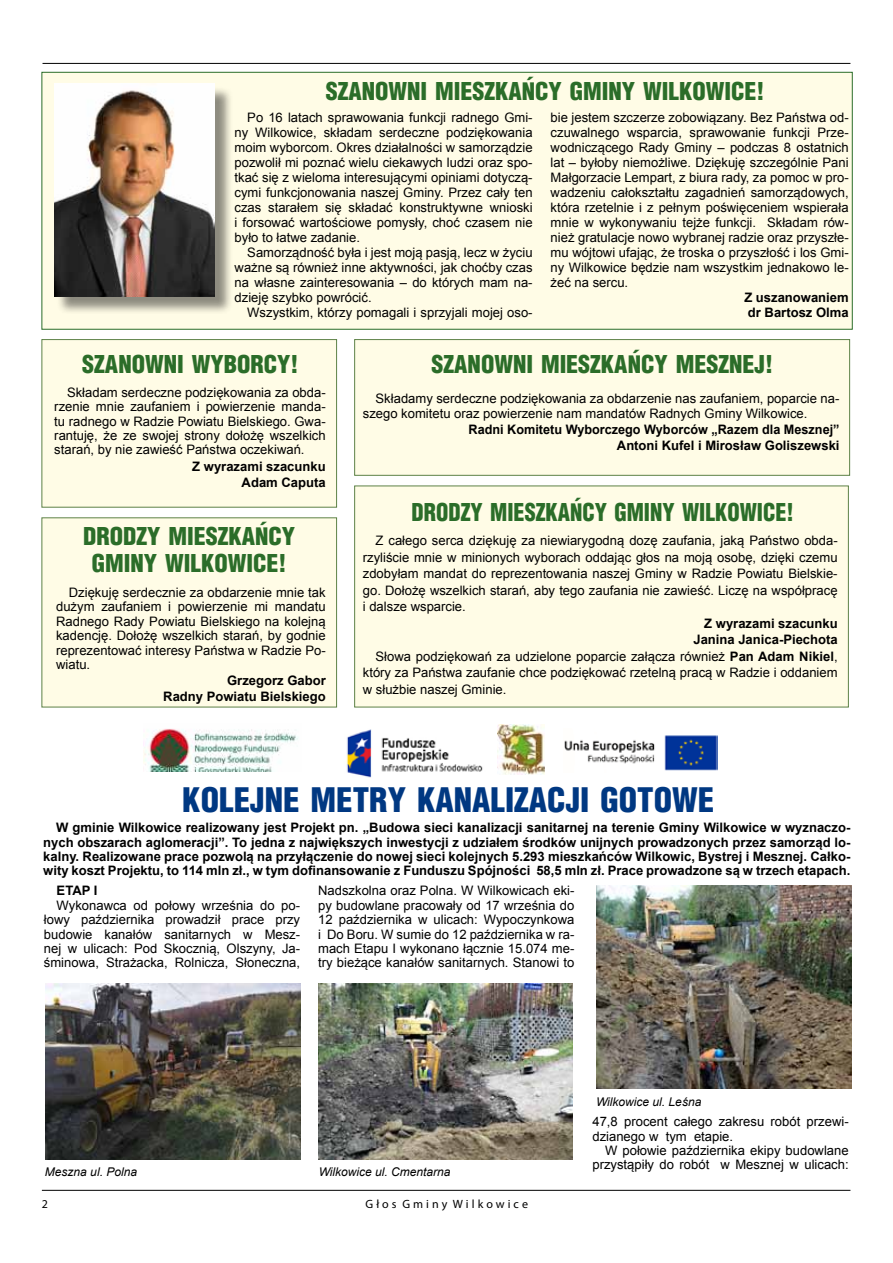
<style>
.page{position:relative;width:893px;height:1263px;background:#fff}
.page>*{position:absolute;margin:0;border:0;box-sizing:border-box;transform-origin:0 0}
.t1{font:900 33px "Switzerland Cond";color:#003882}
.t2{font:900 24px/27px "Switzerland Cond";color:#2b6d29;text-align:center}
.t3{font:900 24px "Switzerland Cond";color:#2b6d29;scale:.92 1}
.t4{font:13.05px/15px "Arial";color:#000;text-align:justify}
.t5{font:700 13.05px/14.4px "Arial";color:#000;text-align:right}
.t6{font:italic 12px "Arial";color:#000}
.t7{font:12px "Myriad Pro";color:#000}
.s1{font-weight:700}
</style>
<div class="page">
<hr style="left:42px;top:1190px;width:808px;height:1px;background:#000">
<hr style="left:43px;top:63px;width:807px;height:1px;background:#000">
<div style="left:354px;top:486px;width:495px;height:221px;background:#fffce6;border:1px solid #5d8247"></div>
<img style="left:564px;top:735px;width:153px;height:36px">
<img style="left:346px;top:729px;width:137px;height:49px">
<img style="left:498px;top:725px;width:47px;height:49px">
<img style="left:143px;top:729px;width:155px;height:43px">
<img style="left:596px;top:885px;width:256px;height:203px">
<img style="left:46px;top:983px;width:255px;height:176px">
<img style="left:319px;top:983px;width:254px;height:176px">
<div style="left:42px;top:72px;width:811px;height:258px;background:#fffce6;border:1px solid #2b6d29"></div>
<div style="left:57px;top:86px;width:176px;height:229px;background:#000;opacity:.45"></div>
<img style="left:54px;top:84px;width:161px;height:212px">
<div style="left:354px;top:339px;width:496px;height:137px;background:#fffce6;border:1px solid #5d8247"></div>
<div style="left:42px;top:339px;width:295px;height:169px;background:#fffce6;border:1px solid #5d8247"></div>
<div style="left:42px;top:517px;width:295px;height:190px;background:#fffce6;border:1px solid #5d8247"></div>
<h2 class="t2" style="left:326px;top:77px;width:440px">SZANOWNI MIESZKAŃCY GMINY WILKOWICE!</h2>
<p class="t4" style="left:235px;top:110px;width:300px;text-indent:13px">Po 16 latach sprawowania funkcji radnego Gmi&shy;ny Wilkowice, składam serdeczne podziękowania moim wyborcom. Okres działalności w samorządzie pozwolił mi poznać wielu ciekawych ludzi oraz spo&shy;tkać się z wieloma interesującymi opiniami dotyczą&shy;cymi funkcjonowania naszej Gminy. Przez cały ten czas starałem się składać konstruktywne wnioski i forsować wartościowe pomysły, choć czasem nie było to łatwe zadanie.</p>
<p class="t4" style="left:235px;top:245px;width:300px;text-indent:13px">Samorządność była i jest moją pasją, lecz w życiu ważne są również inne aktywności, jak choćby czas na własne zainteresowania – do których mam na&shy;dzieję szybko powrócić.</p>
<p class="t4" style="left:247px;top:305px;width:287px">Wszystkim, którzy pomagali i sprzyjali mojej oso-</p>
<p class="t4" style="left:551px;top:110px;width:300px">bie jestem szczerze zobowiązany. Bez Państwa od&shy;czuwalnego wsparcia, sprawowanie funkcji Prze&shy;wodniczącego Rady Gminy – podczas 8 ostatnich lat – byłoby niemożliwe. Dziękuję szczególnie Pani Małgorzacie Lempart, z biura rady, za pomoc w pro&shy;wadzeniu całokształtu zagadnień samorządowych, która rzetelnie i z pełnym poświęceniem wspierała mnie w wykonywaniu tejże funkcji. Składam rów&shy;nież gratulacje nowo wybranej radzie oraz przyszłe&shy;mu wójtowi ufając, że troska o przyszłość i los Gmi&shy;ny Wilkowice będzie nam wszystkim jednakowo le&shy;żeć na sercu.</p>
<p class="t5" style="left:744px;top:290px;width:106px;line-height:15px;text-align:left">Z uszanowaniem dr Bartosz Olma</p>
<h2 class="t2" style="left:82px;top:350px;width:218px">SZANOWNI WYBORCY!</h2>
<h2 class="t2" style="left:432px;top:350px;width:343px">SZANOWNI MIESZKAŃCY MESZNEJ!</h2>
<p class="t4" style="left:54px;top:385px;width:273px;line-height:14.4px;text-indent:13px">Składam serdeczne podziękowania za obda&shy;rzenie mnie zaufaniem i powierzenie manda&shy;tu radnego w Radzie Powiatu Bielskiego. Gwa&shy;rantuję, że ze swojej strony dołożę wszelkich starań, by nie zawieść Państwa oczekiwań.</p>
<p class="t5" style="left:192px;top:458px;width:135px;line-height:16.2px">Z wyrazami szacunku<br>Adam Caputa</p>
<h2 class="t2" style="left:83px;top:522px;width:214px">DRODZY MIESZKAŃCY<br>GMINY WILKOWICE!</h2>
<p class="t4" style="left:56px;top:585px;width:271px;line-height:14.4px;text-indent:13px">Dziękuję serdecznie za obdarzenie mnie tak dużym zaufaniem i powierzenie mi mandatu Radnego Rady Powiatu Bielskiego na kolejną kadencję. Dołożę wszelkich starań, by godnie reprezentować interesy Państwa w Radzie Po&shy;wiatu.</p>
<p class="t5" style="left:163px;top:673px;width:164px;line-height:16.2px">Grzegorz Gabor<br>Radny Powiatu Bielskiego</p>
<p class="t4" style="left:363px;top:392px;width:478px;line-height:14.4px;text-indent:13px">Składamy serdeczne podziękowania za obdarzenie nas zaufaniem, poparcie na&shy;szego komitetu oraz powierzenie nam mandatów Radnych Gminy Wilkowice.</p>
<p class="t5" style="left:469px;top:421px;width:372px;line-height:16.2px">Radni Komitetu Wyborczego Wyborców „Razem dla Mesznej”<br>Antoni Kufel i Mirosław Goliszewski</p>
<h2 class="t3" style="left:412px;top:496px;width:417px">DRODZY MIESZKAŃCY GMINY WILKOWICE!</h2>
<p class="t4" style="left:363px;top:533px;width:476px;line-height:16.5px;text-indent:13px">Z całego serca dziękuję za niewiarygodną dozę zaufania, jaką Państwo obda&shy;rzyliście mnie w minionych wyborach oddając głos na moją osobę, dzięki czemu zdobyłam mandat do reprezentowania naszej Gminy w Radzie Powiatu Bielskie&shy;go. Dołożę wszelkich starań, aby tego zaufania nie zawieść. Liczę na współpracę i dalsze wsparcie.</p>
<p class="t5" style="left:704px;top:616px;width:135px">Z wyrazami szacunku</p>
<p class="t5" style="left:693px;top:633px;width:146px">Janina Janica-Piechota</p>
<p class="t4" style="left:376px;top:649px;width:464px">Słowa podziękowań za udzielone poparcie załącza również <span class="s1">Pan Adam Nikiel</span>,</p>
<p class="t4" style="left:363px;top:665px;width:476px">który za Państwa zaufanie chce podziękować rzetelną pracą w Radzie i oddaniem</p>
<p class="t4" style="left:363px;top:682px;width:145px">w służbie naszej Gminie.</p>
<h1 class="t1" style="left:182px;top:778px;width:533px">KOLEJNE METRY KANALIZACJI GOTOWE</h1>
<p class="t5" style="left:43px;top:821px;width:809px;text-align:justify;text-indent:13px">W gminie Wilkowice realizowany jest Projekt pn. „Budowa sieci kanalizacji sanitarnej na terenie Gminy Wilkowice w wyznaczo&shy;nych obszarach aglomeracji”. To jedna z największych inwestycji z udziałem środków unijnych prowadzonych przez samorząd lo&shy;kalny. Realizowane prace pozwolą na przyłączenie do nowej sieci kolejnych 5.293 mieszkańców Wilkowic, Bystrej i Mesznej. Całko&shy;wity koszt Projektu, to 114 mln zł., w tym dofinansowanie z Funduszu Spójności 58,5 mln zł. Prace prowadzone są w trzech etapach.</p>
<p class="t5" style="left:57px;top:884px;width:42px">ETAP I</p>
<p class="t4" style="left:44px;top:898px;width:258px;line-height:14.4px;text-indent:13px">Wykonawca od połowy września do po&shy;łowy października prowadził prace przy budowie kanałów sanitarnych w Mesz&shy;nej w ulicach: Pod Skocznią, Olszyny, Ja&shy;śminowa, Strażacka, Rolnicza, Słoneczna,</p>
<p class="t4" style="left:318px;top:884px;width:258px;line-height:14.4px">Nadszkolna oraz Polna. W Wilkowicach eki&shy;py budowlane pracowały od 17 września do 12 października w ulicach: Wypoczynkowa i Do Boru. W sumie do 12 października w ra&shy;mach Etapu I wykonano łącznie 15.074 me&shy;try bieżące kanałów sanitarnych. Stanowi to</p>
<p class="t6" style="left:45px;top:1164px;width:94px">Meszna ul. Polna</p>
<p class="t6" style="left:319px;top:1164px;width:133px">Wilkowice ul. Cmentarna</p>
<p class="t7" style="left:42px;top:1196px;width:8px">2</p>
<p class="t7" style="left:366px;top:1196px;width:164px">G ł o s G m i n y W i l k o w i c e</p>
<p class="t6" style="left:596px;top:1093px;width:107px">Wilkowice ul. Leśna</p>
<p class="t4" style="left:592px;top:1114px;width:258px;line-height:14.4px">47,8 procent całego zakresu robót przewi&shy;dzianego w tym etapie.</p>
<p class="t4" style="left:592px;top:1143px;width:258px;line-height:14.4px;text-align:right">W połowie października ekipy budowlane przystąpiły do robót w Mesznej w ulicach:</p>
</div>
